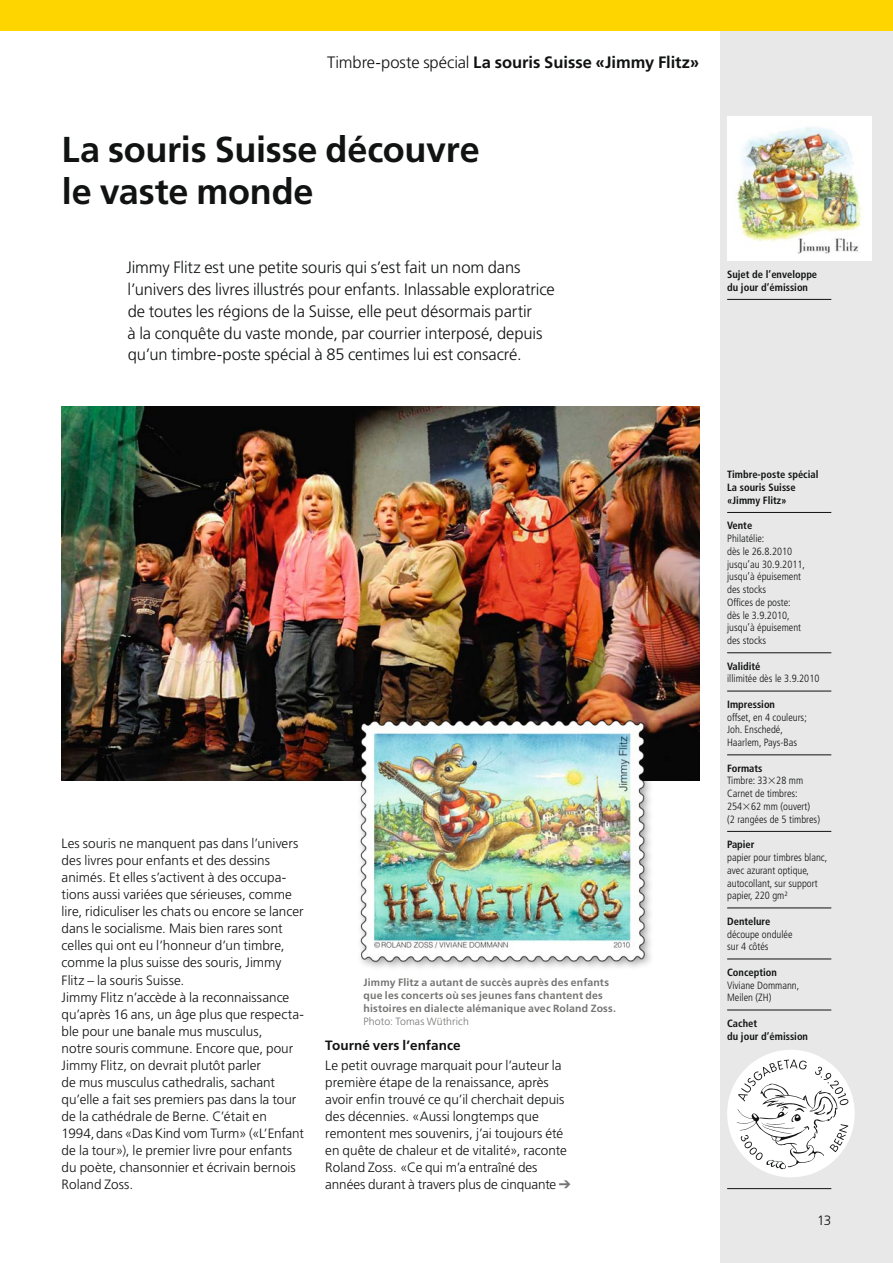
<style>
.page{position:relative;width:893px;height:1263px;background:#fff}
.page>*{position:absolute;margin:0;border:0;box-sizing:border-box;transform-origin:0 0}
.t1{font:700 36px/42px "Frutiger";letter-spacing:-.005em;color:#111212}
.t2{font:300 16.5px/21.8px "Frutiger";letter-spacing:-.005em;color:#111212}
.t3{font:700 16.5px "Frutiger";color:#111212}
.t4{font:300 13.5px/17px "Frutiger";color:#111212}
.t5{font:700 13.5px "Frutiger";letter-spacing:.005em;color:#111212}
.t6{font:300 condensed 10.5px/12.8px "Frutiger";color:#111212}
.t7{font:700 condensed 10.5px/12.8px "Frutiger";color:#111212}
.t8{font:700 10.5px/12.8px "Frutiger";letter-spacing:.02em;color:#747473}
.t9{font:300 10.5px "Frutiger";letter-spacing:.01em;color:#747473}
.s1{font-weight:300}
.s2{color:#747473}
.s3{font-weight:700}
.s4{font-family:"Mathematical Pi One";font-weight:400;font-stretch:normal}
</style>
<div class="page">
<img style="left:62px;top:406px;width:637px;height:374px">
<img style="left:352px;top:712px;width:303px;height:256px">
<div style="left:721px;top:0;width:172px;height:1263px;background:#e8e8e8"></div>
<div style="left:727px;top:116px;width:145px;height:144px;background:#fff"></div>
<img style="left:736px;top:127px;width:126px;height:127px">
<div style="left:0;top:0;width:893px;height:31px;background:#ffd500"></div>
<img style="left:727px;top:1050px;width:128px;height:127px;border-radius:64px">
<hr style="left:727px;top:299px;width:104px;height:1px;background:#111212">
<hr style="left:727px;top:512px;width:104px;height:1px;background:#111212">
<hr style="left:727px;top:652px;width:104px;height:1px;background:#111212">
<hr style="left:727px;top:691px;width:104px;height:1px;background:#111212">
<hr style="left:727px;top:755px;width:104px;height:1px;background:#111212">
<hr style="left:727px;top:831px;width:104px;height:1px;background:#111212">
<hr style="left:727px;top:908px;width:104px;height:1px;background:#111212">
<hr style="left:727px;top:959px;width:104px;height:1px;background:#111212">
<hr style="left:727px;top:1010px;width:104px;height:1px;background:#111212">
<hr style="left:727px;top:1188px;width:104px;height:1px;background:#111212">
<p class="t3" style="left:327px;top:53px;width:374px"><span class="s1">Timbre-poste spécial</span> La souris Suisse «Jimmy Flitz»</p>
<h1 class="t1" style="left:62px;top:128px;width:420px">La souris Suisse découvre le vaste monde</h1>
<p class="t2" style="left:126px;top:257px;width:430px">Jimmy Flitz est une petite souris qui s’est fait un nom dans l’univers des livres illustrés pour enfants. Inlassable exploratrice de toutes les régions de la Suisse, elle peut désormais partir<br>à la conquête du vaste monde, par courrier interposé, depuis qu’un timbre-poste spécial à 85 centimes lui est consacré.</p>
<p class="t7" style="left:727px;top:268px;width:92px">Sujet de l’enveloppe du jour d’émission</p>
<p class="t4" style="left:62px;top:835px;width:244px">Les souris ne manquent pas dans l’univers des livres pour enfants et des dessins animés. Et elles s’activent à des occupa&shy;tions aussi variées que sérieuses, comme lire, ridiculiser les chats ou encore se lancer dans le socialisme. Mais bien rares sont celles qui ont eu l’honneur d’un timbre, comme la plus suisse des souris, Jimmy Flitz – la souris Suisse.<br>Jimmy Flitz n’accède à la reconnaissance qu’après 16 ans, un âge plus que respecta&shy;ble pour une banale mus musculus,<br>notre souris commune. Encore que, pour Jimmy Flitz, on devrait plutôt parler<br>de mus musculus cathedralis, sachant qu’elle a fait ses premiers pas dans la tour de la cathédrale de Berne. C’était en<br>1994, dans «Das Kind vom Turm» («L’Enfant de la tour»), le premier livre pour enfants du poète, chansonnier et écrivain bernois Roland Zoss.</p>
<p class="t8" style="left:364px;top:976px;width:254px">Jimmy Flitz a autant de succès auprès des enfants que les concerts où ses jeunes fans chantent des histoires en dialecte alémanique avec Roland Zoss.</p>
<p class="t9" style="left:364px;top:1015px;width:107px">Photo: Tomas Wüthrich</p>
<p class="t5" style="left:325px;top:1037px;width:137px">Tourné vers l’enfance</p>
<p class="t4" style="left:325px;top:1056px;width:247px">Le petit ouvrage marquait pour l’auteur la première étape de la renaissance, après avoir enfin trouvé ce qu’il cherchait depuis des décennies. «Aussi longtemps que remontent mes souvenirs, j’ai toujours été en quête de chaleur et de vitalité», raconte Roland Zoss. «Ce qui m’a entraîné des années durant à travers plus de cinquante <span class="s2">➔</span></p>
<p class="t7" style="left:727px;top:468px;width:93px">Timbre-poste spécial<br>La souris Suisse «Jimmy Flitz»</p>
<p class="t7" style="left:727px;top:519px;width:27px">Vente</p>
<p class="t6" style="left:727px;top:532px;width:79px">Philatélie:<br>dès le 26.8.2010 jusqu’au 30.9.2011, jusqu’à épuisement des stocks<br>Offices de poste: dès le 3.9.2010, jusqu’à épuisement des stocks</p>
<p class="t7" style="left:727px;top:660px;width:35px">Validité</p>
<p class="t6" style="left:727px;top:672px;width:94px">illimitée dès le 3.9.2010</p>
<p class="t7" style="left:727px;top:698px;width:49px">Impression</p>
<p class="t6" style="left:727px;top:711px;width:81px">offset, en 4 couleurs;<br>Joh. Enschedé,<br>Haarlem, Pays-Bas</p>
<p class="t6" style="left:727px;top:762px;width:94px"><span class="s3">Formats<br></span>Timbre: 33<span class="s4">3</span>28 mm<br>Carnet de timbres:<br>254<span class="s4">3</span>62 mm (ouvert) (2 rangées de 5 timbres)</p>
<p class="t7" style="left:727px;top:838px;width:29px">Papier</p>
<p class="t6" style="left:727px;top:851px;width:102px">papier pour timbres blanc, avec azurant optique, autocollant, sur support papier, 220 gm²</p>
<p class="t7" style="left:727px;top:915px;width:45px">Dentelure</p>
<p class="t6" style="left:727px;top:928px;width:67px">découpe ondulée sur 4 côtés</p>
<p class="t7" style="left:727px;top:966px;width:51px">Conception</p>
<p class="t6" style="left:727px;top:979px;width:74px">Viviane Dommann,<br>Meilen (ZH)</p>
<p class="t7" style="left:727px;top:1017px;width:82px">Cachet<br>du jour d’émission</p>
<p class="t4" style="left:817px;top:1212px;width:16px">13</p>
</div>
